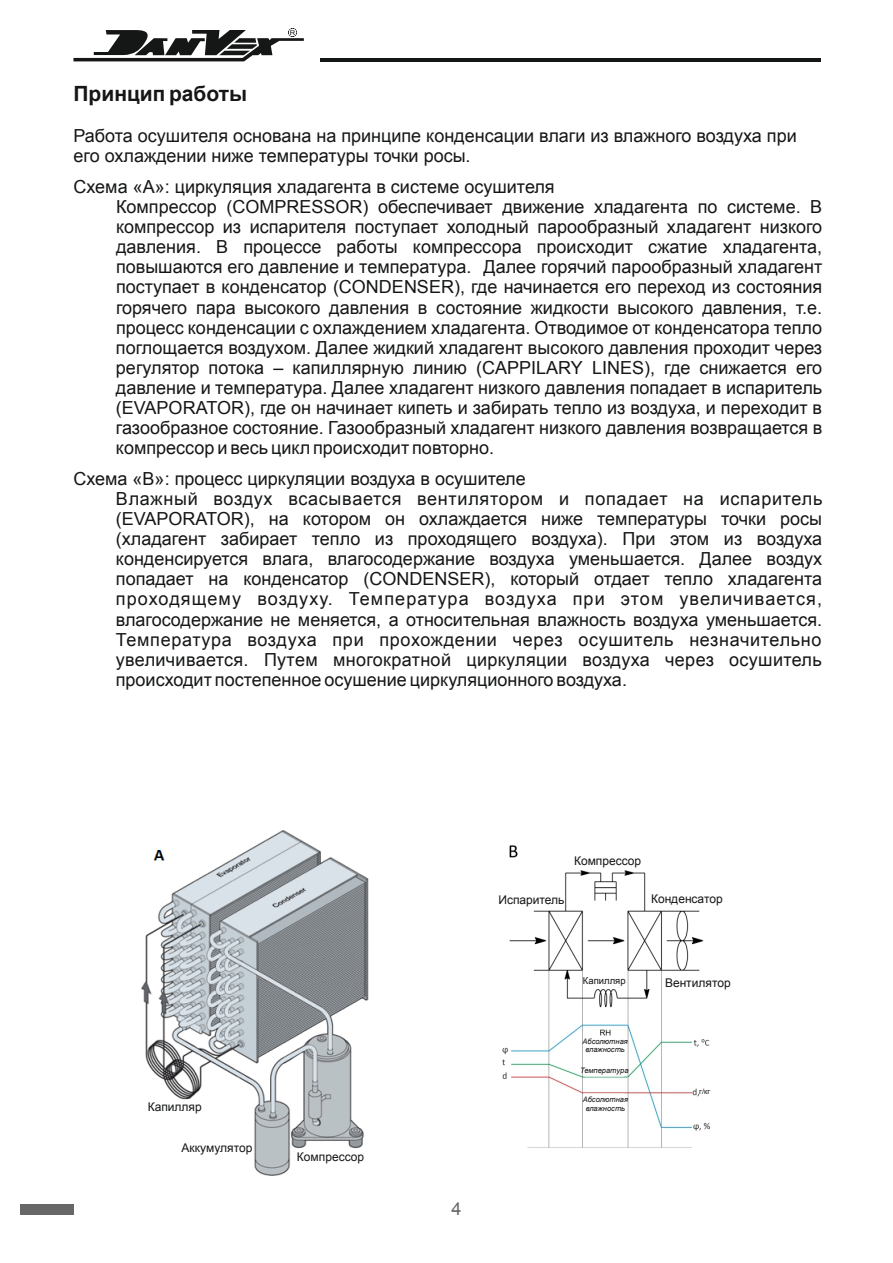
<style>
.page{position:relative;width:893px;height:1263px;background:#fff}
.page>*{position:absolute;margin:0;border:0;box-sizing:border-box;transform-origin:0 0}
.t1{font:700 21px "Arial";color:#151616}
.t2{font:18px/20.1px "Arial";color:#151616}
.t3{font:18px "Arial";color:#676767}
.t4{font:12px "Arial";color:#151616}
.t5{font:9.45px "Arial";color:#151616}
.t6{font:italic 7.5px/8.4px "Arial";color:#151616;text-align:center}
.t7{font:7.5px "Arial";color:#151616}
.t8{font:6.45px "Arial";color:#151616;scale:1.18 1}
</style>
<div class="page">
<svg style="left:73px;top:28px;width:231px;height:33px"></svg>
<hr style="left:320px;top:58px;width:500px;height:3px;background:#151616">
<div style="left:20px;top:1204px;width:53px;height:10px;background:#676767"></div>
<img style="left:142px;top:830px;width:227px;height:346px">
<img style="left:502px;top:845px;width:208px;height:303px">
<div style="left:149px;top:1099px;width:54px;height:16px;background:#fff"></div>
<div style="left:179px;top:1129px;width:72px;height:19px;background:#fff"></div>
<div style="left:302px;top:1149px;width:56px;height:17px;background:#fff"></div>
<div style="left:505px;top:894px;width:57px;height:12px;background:#fff"></div>
<div style="left:648px;top:893px;width:77px;height:14px;background:#fff"></div>
<div style="left:664px;top:976px;width:65px;height:18px;background:#fff"></div>
<div style="left:585px;top:977px;width:39px;height:10px;background:#fff"></div>
<div style="left:576px;top:856px;width:62px;height:13px;background:#fff"></div>
<div style="left:586px;top:1037px;width:38px;height:16px;background:#fff"></div>
<div style="left:585px;top:1068px;width:39px;height:8px;background:#fff"></div>
<div style="left:584px;top:1093px;width:41px;height:18px;background:#fff;border:1px solid #fff"></div>
<div style="left:701px;top:1088px;width:22px;height:13px;background:#fff"></div>
<p class="t8" style="left:290px;top:30px;width:6px">R</p>
<p class="t1" style="left:73px;top:86px;width:175px">Принцип работы</p>
<p class="t2" style="left:73px;top:128px;width:725px">Работа осушителя основана на принципе конденсации влаги из влажного воздуха при его охлаждении ниже температуры точки росы.</p>
<p class="t2" style="left:116px;top:178px;width:708px;text-indent:-42px">Схема «А»: циркуляция хладагента в системе осушителя<br>Компрессор (COMPRESSOR) обеспечивает движение хладагента по системе. В компрессор из испарителя поступает холодный парообразный хладагент низкого давления. В процессе работы компрессора происходит сжатие хладагента, повышаются его давление и температура. Далее горячий парообразный хладагент поступает в конденсатор (CONDENSER), где начинается его переход из состояния горячего пара высокого давления в состояние жидкости высокого давления, т.е. процесс конденсации с охлаждением хладагента. Отводимое от конденсатора тепло поглощается воздухом. Далее жидкий хладагент высокого давления проходит через регулятор потока – капиллярную линию (CAPPILARY LINES), где снижается его давление и температура. Далее хладагент низкого давления попадает в испаритель (EVAPORATOR), где он начинает кипеть и забирать тепло из воздуха, и переходит в газообразное состояние. Газообразный хладагент низкого давления возвращается в компрессор и весь цикл происходит повторно.</p>
<p class="t2" style="left:116px;top:470px;width:708px;text-indent:-42px">Схема «В»: процесс циркуляции воздуха в осушителе<br>Влажный воздух всасывается вентилятором и попадает на испаритель (EVAPORATOR), на котором он охлаждается ниже температуры точки росы (хладагент забирает тепло из проходящего воздуха). При этом из воздуха конденсируется влага, влагосодержание воздуха уменьшается. Далее воздух попадает на конденсатор (CONDENSER), который отдает тепло хладагента проходящему воздуху. Температура воздуха при этом увеличивается, влагосодержание не меняется, а относительная влажность воздуха уменьшается.<br>Температура воздуха при прохождении через осушитель незначительно увеличивается. Путем многократной циркуляции воздуха через осушитель происходит постепенное осушение циркуляционного воздуха.</p>
<p class="t4" style="left:574px;top:857px;width:69px">Компрессор</p>
<p class="t4" style="left:498px;top:895px;width:68px">Испаритель</p>
<p class="t4" style="left:651px;top:895px;width:73px">Конденсатор</p>
<p class="t4" style="left:148px;top:1102px;width:56px">Капилляр</p>
<p class="t4" style="left:182px;top:1143px;width:72px">Аккумулятор</p>
<p class="t4" style="left:297px;top:1152px;width:69px">Компрессор</p>
<p class="t3" style="left:451px;top:1201px;width:12px">4</p>
<p class="t5" style="left:583px;top:977px;width:44px">Капилляр</p>
<p class="t4" style="left:665px;top:978px;width:67px">Вентилятор</p>
<p class="t6" style="left:582px;top:1038px;width:47px">Абсолютная влажность</p>
<p class="t6" style="left:580px;top:1067px;width:50px">Температура</p>
<p class="t6" style="left:583px;top:1096px;width:47px">Абсолютная влажность</p>
<p class="t7" style="left:699px;top:1088px;width:12px">г/кг</p>
</div>
